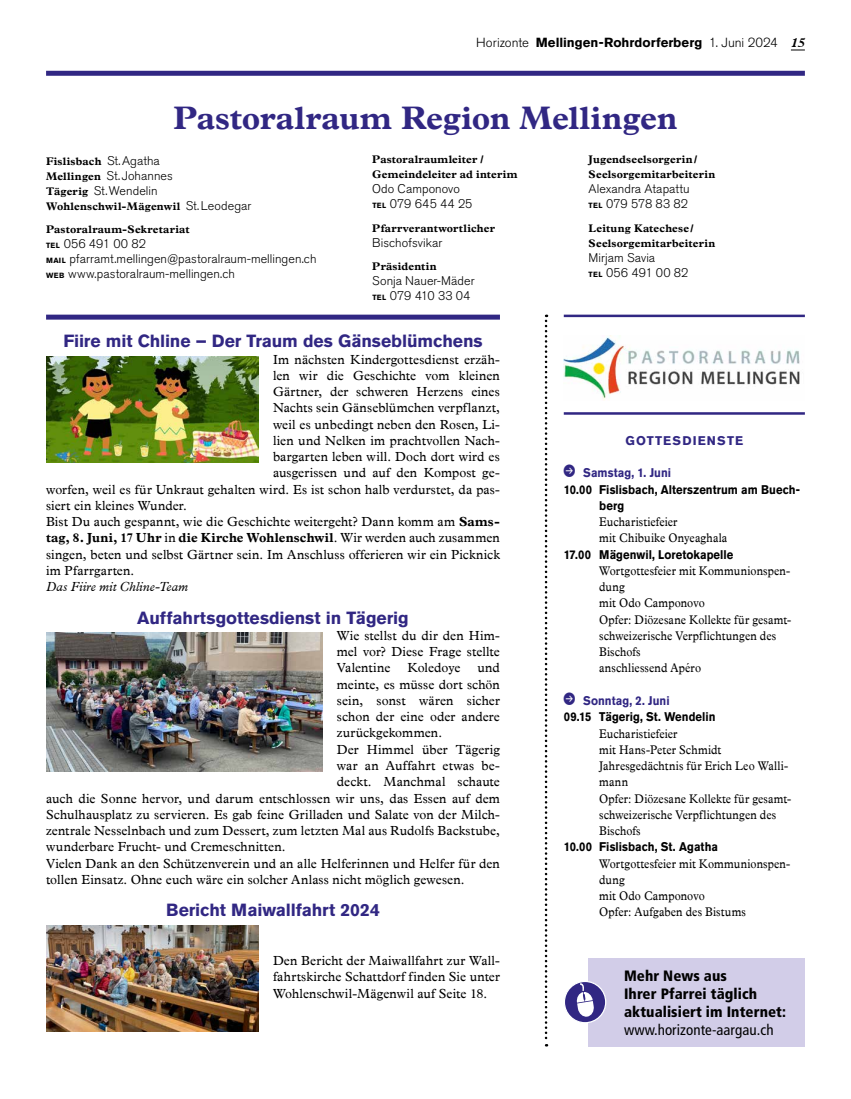
<style>
.page{position:relative;width:851px;height:1099px;background:#fff}
.page>*{position:absolute;margin:0;border:0;box-sizing:border-box;transform-origin:0 0}
.t1{font:700 32.5px "Plantin MT Pro";color:#312783}
.t2{font:700 17.5px "Akzidenz Grotesk Pro";letter-spacing:-.005em;color:#312783}
.t3{font:900 condensed 15px/18px "Frutiger LT Std";letter-spacing:.005em;color:#000}
.t4{font:condensed 15px "Frutiger LT Std";letter-spacing:.005em;color:#000}
.t5{font:13.12px/16.2px "Plantin MT Pro";letter-spacing:.01em;color:#000;text-align:justify}
.t6{font:700 13.12px "Plantin MT Pro";letter-spacing:.01em;color:#000}
.t7{font:700 13.12px "Akzidenz Grotesk Pro";letter-spacing:.005em;color:#000}
.t8{font:italic 13.12px "Plantin MT Pro";letter-spacing:.005em;color:#000}
.t9{font:12.5px/16.2px "Plantin MT Pro";letter-spacing:.01em;color:#000;scale:.9 1}
.t10{font:300 12.5px/15px "Akzidenz Grotesk Pro";letter-spacing:.005em;color:#000}
.t11{font:700 12.5px/16.2px "Akzidenz Grotesk Pro";letter-spacing:.005em;color:#000;scale:.9 1}
.t12{font:700 12.5px "Akzidenz Grotesk Pro";letter-spacing:.01em;color:#312783;scale:.9 1}
.t13{font:700 12.5px "Akzidenz Grotesk Pro";letter-spacing:.09em;color:#312783}
.t14{font:700 11px/15px "Plantin MT Pro";letter-spacing:.015em;color:#000}
.s1{font-weight:300}
.s2{font-family:"Plantin MT Pro";font-style:italic}
.s3{font-family:"Akzidenz Grotesk Pro";font-weight:300;font-size:12.5px}
.s4{font-family:"Plantin MT Pro";font-weight:700;font-size:11px}
.s5{font-weight:700;font-size:7.5px}
.s6{font-weight:700}
.s7{font-weight:400}
</style>
<div class="page">
<svg style="left:791px;top:50px;width:13px;height:1px"></svg>
<svg style="left:544px;top:314px;width:3px;height:732px"></svg>
<img style="left:46px;top:356px;width:213px;height:107px">
<img style="left:46px;top:633px;width:276px;height:138px">
<img style="left:46px;top:925px;width:213px;height:106px">
<div style="left:46px;top:314px;width:454px;height:5px;background:#312783"></div>
<hr style="left:563px;top:412px;width:241px;height:2px;background:#312783">
<div style="left:46px;top:71px;width:758px;height:5px;background:#312783"></div>
<hr style="left:563px;top:314px;width:241px;height:3px;background:#312783">
<img style="left:563px;top:336px;width:237px;height:64px">
<div style="left:588px;top:957px;width:216px;height:89px;background:#d2cde8"></div>
<div style="left:564px;top:981px;width:41px;height:41px;background:#312783;border-radius:50%"></div>
<div style="left:563px;top:980px;width:43px;height:43px;border:1px solid #fff;border-radius:50%"></div>
<svg style="left:576px;top:983px;width:18px;height:34px"></svg>
<p class="t7" style="left:476px;top:34px;width:330px"><span class="s1">Horizonte</span> Mellingen-Rohrdorferberg <span class="s1">1. Juni 2024</span> <span class="s2">15</span></p>
<h1 class="t1" style="left:173px;top:99px;width:505px">Pastoralraum Region Mellingen</h1>
<p class="t14" style="left:46px;top:153px;width:115px">Fislisbach <span class="s3">St.Agatha</span></p>
<p class="t10" style="left:46px;top:168px;width:128px"><span class="s4">Mellingen</span> St. Johannes<br><span class="s4">Tägerig</span> St.Wendelin</p>
<p class="t14" style="left:46px;top:194px;width:207px;line-height:23.8px">Wohlenschwil-Mägenwil <span class="s3">St.Leodegar<br></span>Pastoralraum-Sekretariat</p>
<p class="t10" style="left:46px;top:236px;width:272px"><span class="s5">TEL</span> 056 491 00 82<br><span class="s5">MAIL</span> pfarramt.mellingen@pastoralraum-mellingen.ch<br><span class="s5">WEB</span> www.pastoralraum-mellingen.ch</p>
<p class="t14" style="left:372px;top:152px;width:147px">Pastoralraumleiter /<br>Gemeindeleiter ad interim</p>
<p class="t10" style="left:372px;top:181px;width:102px">Odo Camponovo<br><span class="s5">TEL</span> 079 645 44 25</p>
<p class="t14" style="left:372px;top:220px;width:124px">Pfarrverantwortlicher</p>
<p class="t10" style="left:372px;top:235px;width:72px">Bischofsvikar</p>
<p class="t14" style="left:372px;top:259px;width:66px">Präsidentin</p>
<p class="t10" style="left:372px;top:273px;width:104px">Sonja Nauer-Mäder<br><span class="s5">TEL</span> 079 410 33 04</p>
<h2 class="t2" style="left:63px;top:330px;width:421px">Fiire mit Chline – Der Traum des Gänseblümchens</h2>
<p class="t5" style="left:273px;top:351px;width:228px">Im nächsten Kindergottesdienst erzäh-</p>
<p class="t5" style="left:273px;top:367px;width:228px">len wir die Geschichte vom kleinen</p>
<p class="t5" style="left:273px;top:383px;width:228px">Gärtner, der schweren Herzens eines</p>
<p class="t5" style="left:273px;top:400px;width:228px">Nachts sein Gänseblümchen verpflanzt,</p>
<p class="t5" style="left:273px;top:416px;width:228px">weil es unbedingt neben den Rosen, Li-</p>
<p class="t5" style="left:273px;top:432px;width:228px">lien und Nelken im prachtvollen Nach-</p>
<p class="t5" style="left:273px;top:448px;width:228px">bargarten leben will. Doch dort wird es</p>
<p class="t5" style="left:273px;top:465px;width:228px">ausgerissen und auf den Kompost ge-</p>
<p class="t5" style="left:46px;top:481px;width:455px">worfen, weil es für Unkraut gehalten wird. Es ist schon halb verdurstet, da pas-</p>
<p class="t5" style="left:46px;top:497px;width:142px">siert ein kleines Wunder.</p>
<p class="t5" style="left:46px;top:513px;width:455px">Bist Du auch gespannt, wie die Geschichte weitergeht? Dann komm am <span class="s6">Sams-</span></p>
<p class="t6" style="left:46px;top:530px;width:455px">tag, 8. Juni, 17 Uhr <span class="s7">in</span> die Kirche Wohlenschwil<span class="s7">. Wir werden auch zusammen</span></p>
<p class="t5" style="left:46px;top:546px;width:455px">singen, beten und selbst Gärtner sein. Im Anschluss offerieren wir ein Picknick</p>
<p class="t5" style="left:46px;top:562px;width:90px">im Pfarrgarten.</p>
<p class="t8" style="left:46px;top:579px;width:144px">Das Fiire mit Chline-Team</p>
<h2 class="t2" style="left:137px;top:606px;width:273px">Auffahrtsgottesdienst in Tägerig</h2>
<p class="t5" style="left:337px;top:627px;width:164px">Wie stellst du dir den Him&shy;mel vor? Diese Frage stellte Valentine</p>
<p class="t5" style="left:407px;top:660px;width:55px">Koledoye</p>
<p class="t5" style="left:477px;top:660px;width:24px">und</p>
<p class="t5" style="left:337px;top:676px;width:164px">meinte, es müsse dort schön</p>
<p class="t5" style="left:337px;top:692px;width:164px">sein, sonst wären sicher</p>
<p class="t5" style="left:337px;top:708px;width:164px">schon der eine oder andere</p>
<p class="t5" style="left:337px;top:725px;width:107px">zurückgekommen.</p>
<p class="t5" style="left:337px;top:741px;width:165px">Der Himmel über Tägerig</p>
<p class="t5" style="left:337px;top:757px;width:164px">war an Auffahrt etwas be-</p>
<p class="t5" style="left:337px;top:773px;width:165px">deckt. Manchmal schaute</p>
<p class="t5" style="left:46px;top:790px;width:455px">auch die Sonne hervor, und darum entschlossen wir uns, das Essen auf dem</p>
<p class="t5" style="left:46px;top:806px;width:455px">Schulhausplatz zu servieren. Es gab feine Grilladen und Salate von der Milch-</p>
<p class="t5" style="left:46px;top:822px;width:455px">zentrale Nesselnbach und zum Dessert, zum letzten Mal aus Rudolfs Backstube,</p>
<p class="t5" style="left:46px;top:838px;width:241px">wunderbare Frucht- und Cremeschnitten.</p>
<p class="t5" style="left:46px;top:855px;width:455px">Vielen Dank an den Schützenverein und an alle Helferinnen und Helfer für den</p>
<p class="t5" style="left:46px;top:871px;width:420px">tollen Einsatz. Ohne euch wäre ein solcher Anlass nicht möglich gewesen.</p>
<h2 class="t2" style="left:166px;top:898px;width:215px">Bericht Maiwallfahrt 2024</h2>
<p class="t5" style="left:273px;top:952px;width:228px">Den Bericht der Maiwallfahrt zur Wall&shy;fahrtskirche Schattdorf finden Sie unter Wohlenschwil-Mägenwil auf Seite 18.</p>
<p class="t14" style="left:588px;top:152px;width:128px">Jugendseelsorgerin/<br>Seelsorgemitarbeiterin</p>
<p class="t10" style="left:588px;top:181px;width:103px">Alexandra Atapattu<br><span class="s5">TEL</span> 079 578 83 82</p>
<p class="t14" style="left:588px;top:220px;width:128px">Leitung Katechese/<br>Seelsorgemitarbeiterin</p>
<p class="t10" style="left:588px;top:250px;width:101px">Mirjam Savia<br><span class="s5">TEL</span> 056 491 00 82</p>
<p class="t13" style="left:625px;top:432px;width:119px">GOTTESDIENSTE</p>
<p class="t12" style="left:583px;top:465px;width:99px">Samstag, 1. Juni</p>
<p class="t11" style="left:599px;top:481px;width:225px;text-indent:-35px">10.00 Fislisbach, Alterszentrum am Buech&shy;berg</p>
<p class="t9" style="left:599px;top:514px;width:144px">Eucharistiefeier<br>mit Chibuike Onyeaghala</p>
<p class="t11" style="left:563px;top:546px;width:190px">17.00 Mägenwil, Loretokapelle</p>
<p class="t9" style="left:599px;top:562px;width:215px">Wortgottesfeier mit Kommunionspen&shy;dung<br>mit Odo Camponovo<br>Opfer: Diözesane Kollekte für gesamt&shy;schweizerische Verpflichtungen des<br>Bischofs<br>anschliessend Apéro</p>
<p class="t12" style="left:583px;top:692px;width:97px">Sonntag, 2. Juni</p>
<p class="t11" style="left:563px;top:708px;width:170px">09.15 Tägerig, St. Wendelin</p>
<p class="t9" style="left:599px;top:725px;width:215px">Eucharistiefeier<br>mit Hans-Peter Schmidt<br>Jahresgedächtnis für Erich Leo Walli&shy;mann<br>Opfer: Diözesane Kollekte für gesamt&shy;schweizerische Verpflichtungen des<br>Bischofs</p>
<p class="t11" style="left:563px;top:838px;width:173px">10.00 Fislisbach, St. Agatha</p>
<p class="t9" style="left:599px;top:855px;width:214px">Wortgottesfeier mit Kommunionspen&shy;dung<br>mit Odo Camponovo<br>Opfer: Aufgaben des Bistums</p>
<p class="t3" style="left:624px;top:966px;width:163px">Mehr News aus<br>Ihrer Pfarrei täglich aktualisiert im Internet:</p>
<p class="t4" style="left:624px;top:1020px;width:151px">www.horizonte-aargau.ch</p>
</div>
